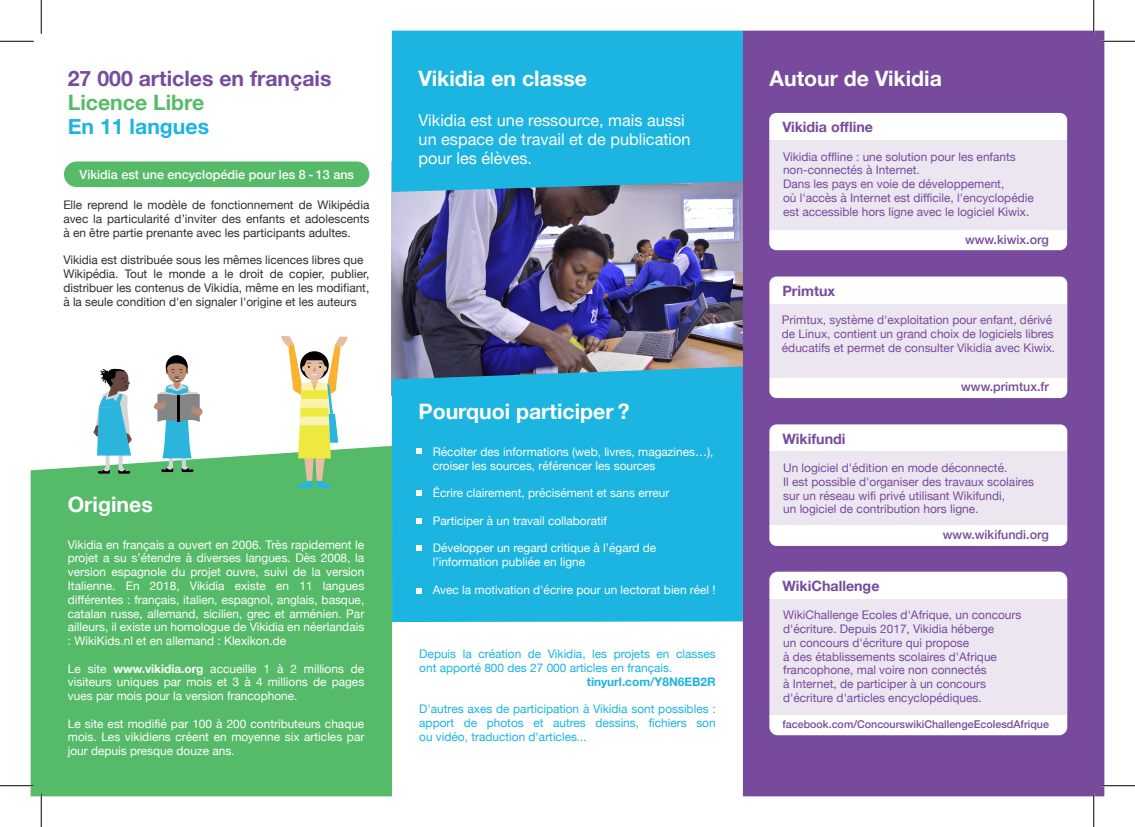
<style>
.page{position:relative;width:1135px;height:827px;background:#fff}
.page>*{position:absolute;margin:0;border:0;box-sizing:border-box;transform-origin:0 0}
.t1{font:700 21.25px "Helvetica Neue";color:#fff}
.t2{font:700 21.25px "Helvetica Neue";color:#774b9d}
.t3{font:700 21.25px "Helvetica Neue";color:#57bc68}
.t4{font:700 21.25px "Helvetica Neue";color:#1cb4e0}
.t5{font:16.25px/18.8px "Helvetica Neue";color:#fff}
.t6{font:700 14.25px "Helvetica Neue";color:#774a9d}
.t7{font:500 12.62px "Helvetica Neue";color:#fff}
.t8{font:500 12.5px "Helvetica Neue";color:#774a9d}
.t9{font:11.88px/13.8px "Helvetica Neue";color:#fff;text-align:justify}
.t10{font:11.88px/13.8px "Helvetica Neue";color:#774a9d}
.t11{font:11.88px/13.8px "Helvetica Neue";color:#312f30;text-align:justify}
.t12{font:11.88px/13.8px "Helvetica Neue";color:#1cb4e0}
.t13{font:700 11.88px "Helvetica Neue";color:#1cb4e0}
.t14{font:500 10.75px "Helvetica Neue";color:#774a9d}
.s1{font-weight:700}
</style>
<div class="page">
<img style="left:392px;top:192px;width:351px;height:174px">
<div style="left:392px;top:31px;width:351px;height:161px;background:#1cb4e0"></div>
<div style="left:64px;top:161px;width:305px;height:26px;background:#55bb69;border-radius:13px"></div>
<div style="left:31px;top:446px;width:361px;height:350px;background:#55bb69"></div>
<div style="left:392px;top:366px;width:351px;height:256px;background:#1cb4e0"></div>
<div style="left:743px;top:31px;width:361px;height:765px;background:#774a9d"></div>
<div style="left:769px;top:113px;width:298px;height:137px;background:#fff;border-radius:7px"></div>
<div style="left:769px;top:140px;width:298px;height:89px;background:#ece6f1"></div>
<div style="left:769px;top:276px;width:298px;height:122px;background:#fff;border-radius:7px"></div>
<div style="left:770px;top:304px;width:297px;height:73px;background:#ece6f1"></div>
<div style="left:769px;top:424px;width:298px;height:122px;background:#fff;border-radius:7px"></div>
<div style="left:770px;top:451px;width:297px;height:74px;background:#ece6f1"></div>
<div style="left:769px;top:571px;width:298px;height:164px;background:#fff;border-radius:8px"></div>
<div style="left:770px;top:599px;width:297px;height:115px;background:#ece6f1"></div>
<svg style="left:152px;top:355px;width:52px;height:117px"></svg>
<svg style="left:93px;top:368px;width:39px;height:105px"></svg>
<svg style="left:280px;top:336px;width:69px;height:152px"></svg>
<svg style="left:416px;top:448px;width:5px;height:6px"></svg>
<svg style="left:416px;top:490px;width:5px;height:6px"></svg>
<svg style="left:416px;top:518px;width:5px;height:5px"></svg>
<svg style="left:416px;top:545px;width:5px;height:5px"></svg>
<svg style="left:416px;top:588px;width:5px;height:5px"></svg>
<hr style="left:1101px;top:40px;width:34px;height:2px;background:#fff">
<hr style="left:40px;top:793px;width:2px;height:34px;background:#fff">
<hr style="left:0;top:41px;width:34px;height:1px;background:#000">
<hr style="left:1101px;top:41px;width:34px;height:1px;background:#000">
<hr style="left:0;top:785px;width:34px;height:1px;background:#000">
<hr style="left:1101px;top:785px;width:34px;height:1px;background:#000">
<hr style="left:41px;top:0;width:1px;height:34px;background:#000">
<hr style="left:41px;top:793px;width:1px;height:34px;background:#000">
<hr style="left:1093px;top:0;width:1px;height:34px;background:#000">
<hr style="left:1093px;top:793px;width:1px;height:34px;background:#000">
<h1 class="t2" style="left:68px;top:62px;width:265px">27 000 articles en français</h1>
<h1 class="t3" style="left:68px;top:86px;width:138px">Licence Libre</h1>
<h1 class="t4" style="left:68px;top:109px;width:143px">En 11 langues</h1>
<p class="t7" style="left:80px;top:164px;width:276px">Vikidia est une encyclopédie pour les 8 - 13 ans</p>
<p class="t11" style="left:63px;top:199px;width:308px">Elle reprend le modèle de fonctionnement de Wikipédia avec la particularité d’inviter des enfants et adolescents à en être partie prenante avec les participants adultes.</p>
<p class="t11" style="left:63px;top:254px;width:308px;text-align:left">Vikidia est distribuée sous les mêmes licences libres que Wikipédia. Tout le monde a le droit de copier, publier, distribuer les contenus de Vikidia, même en les modifiant, à la seule condition d'en signaler l'origine et les auteurs</p>
<h1 class="t1" style="left:68px;top:487px;width:86px">Origines</h1>
<p class="t9" style="left:68px;top:538px;width:298px">Vikidia en français a ouvert en 2006. Très rapidement le projet a su s’étendre à diverses langues. Dès 2008, la version espagnole du projet ouvre, suivi de la version Italienne. En 2018, Vikidia existe en 11 langues différentes : français, italien, espagnol, anglais, basque, catalan russe, allemand, sicilien, grec et arménien. Par ailleurs, il existe un homologue de Vikidia en néerlandais : WikiKids.nl et en allemand : Klexikon.de</p>
<p class="t9" style="left:68px;top:662px;width:298px">Le site <span class="s1">www.vikidia.org</span> accueille 1 à 2 millions de visiteurs uniques par mois et 3 à 4 millions de pages vues par mois pour la version francophone.</p>
<p class="t9" style="left:68px;top:717px;width:298px">Le site est modifié par 100 à 200 contributeurs chaque mois. Les vikidiens créent en moyenne six articles par jour depuis presque douze ans.</p>
<h1 class="t1" style="left:419px;top:62px;width:170px">Vikidia en classe</h1>
<h2 class="t5" style="left:419px;top:112px;width:273px">Vikidia est une ressource, mais aussi un espace de travail et de publication pour les élèves.</h2>
<h1 class="t1" style="left:418px;top:394px;width:213px">Pourquoi participer ?</h1>
<p class="t9" style="left:433px;top:445px;width:282px">Récolter des informations (web, livres, magazines…), croiser les sources, référencer les sources</p>
<p class="t9" style="left:433px;top:487px;width:238px">Écrire clairement, précisément et sans erreur</p>
<p class="t9" style="left:433px;top:514px;width:176px">Participer à un travail collaboratif</p>
<p class="t9" style="left:433px;top:542px;width:225px">Développer un regard critique à l’égard de l’information publiée en ligne</p>
<p class="t9" style="left:433px;top:583px;width:284px">Avec la motivation d'écrire pour un lectorat bien réel !</p>
<p class="t12" style="left:419px;top:648px;width:298px">Depuis la création de Vikidia, les projets en classes ont apporté 800 des 27 000 articles en français.</p>
<p class="t13" style="left:587px;top:672px;width:130px">tinyurl.com/Y8N6EB2R</p>
<p class="t12" style="left:419px;top:703px;width:298px;text-align:justify">D'autres axes de participation à Vikidia sont possibles : apport de photos et autres dessins, fichiers son ou vidéo, traduction d'articles...</p>
<h1 class="t1" style="left:769px;top:62px;width:174px">Autour de Vikidia</h1>
<p class="t6" style="left:782px;top:116px;width:92px">Vikidia offline</p>
<p class="t10" style="left:783px;top:150px;width:252px">Vikidia offline : une solution pour les enfants non-connectés à Internet.<br>Dans les pays en voie de développement,<br>où l'accès à Internet est difficile, l'encyclopédie est accessible hors ligne avec le logiciel Kiwix.</p>
<p class="t6" style="left:782px;top:280px;width:54px">Primtux</p>
<p class="t8" style="left:965px;top:229px;width:85px">www.kiwix.org</p>
<p class="t10" style="left:782px;top:314px;width:275px">Primtux, système d'exploitation pour enfant, dérivé de Linux, contient un grand choix de logiciels libres éducatifs et permet de consulter Vikidia avec Kiwix.</p>
<p class="t6" style="left:782px;top:427px;width:65px">Wikifundi</p>
<p class="t8" style="left:961px;top:377px;width:89px">www.primtux.fr</p>
<p class="t10" style="left:783px;top:462px;width:252px">Un logiciel d'édition en mode déconnecté.<br>Il est possible d'organiser des travaux scolaires sur un réseau wifi privé utilisant Wikifundi,<br>un logiciel de contribution hors ligne.</p>
<p class="t6" style="left:782px;top:575px;width:99px">WikiChallenge</p>
<p class="t8" style="left:943px;top:525px;width:108px">www.wikifundi.org</p>
<p class="t10" style="left:783px;top:609px;width:240px">WikiChallenge Ecoles d'Afrique, un concours d'écriture. Depuis 2017, Vikidia héberge<br>un concours d'écriture qui propose<br>à des établissements scolaires d'Afrique francophone, mal voire non connectés<br>à Internet, de participer à un concours d'écriture d'articles encyclopédiques.</p>
<p class="t14" style="left:782px;top:715px;width:268px">facebook.com/ConcourswikiChallengeEcolesdAfrique</p>
</div>
